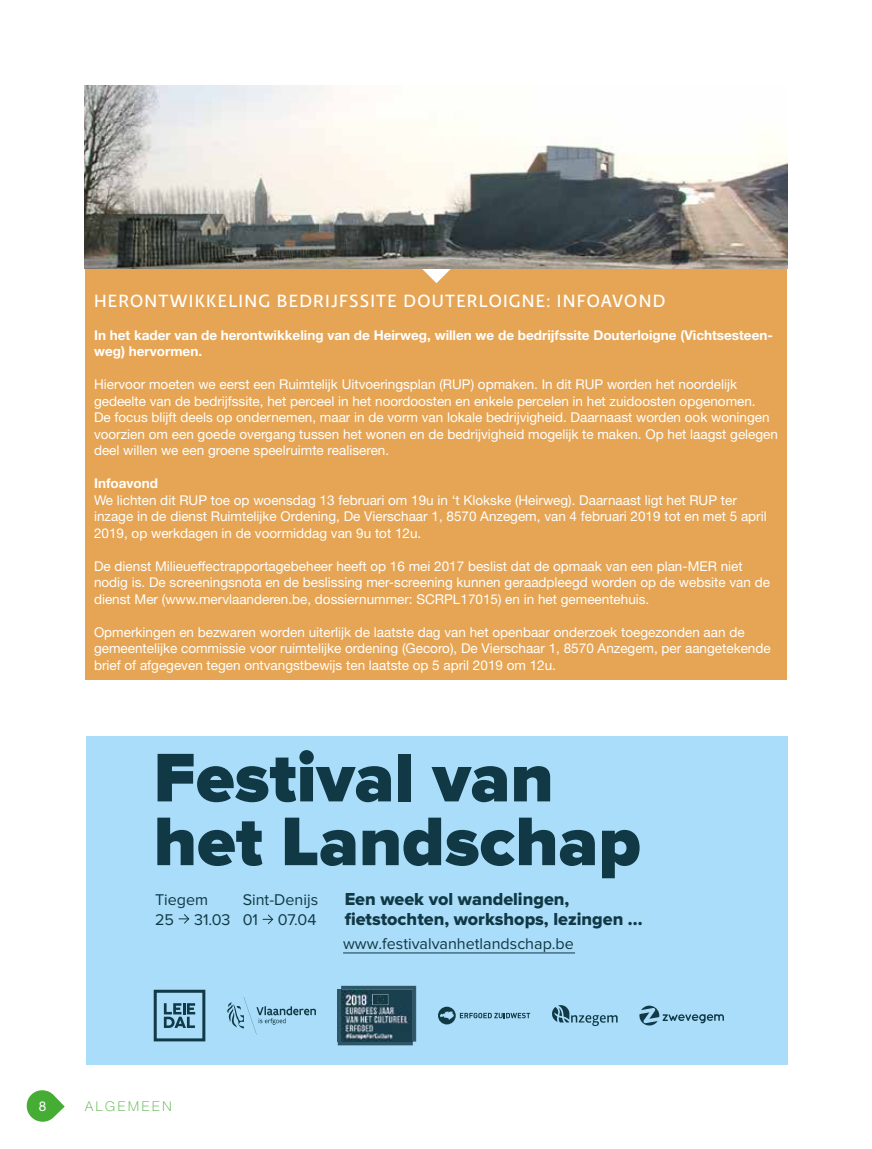
<style>
.page{position:relative;width:872px;height:1149px;background:#fff}
.page>*{position:absolute;margin:0;border:0;box-sizing:border-box;transform-origin:0 0}
.t1{font:900 71.25px/63.8px "Proxima Nova";color:#113845}
.t2{font:18px/19.8px "Proxima Nova Extrabld";color:#113845}
.t3{font:500 18px "Relato Sans OT";letter-spacing:.07em;color:#fff}
.t4{font:16.05px/19px "Proxima Nova";color:#113845}
.t5{font:13.5px/16.5px "Helvetica Neue LT Std";color:#fff}
.t6{font:700 13.5px/16.5px "Helvetica Neue LT Std";color:#fff}
.t7{font:100 13.5px "Helvetica Neue LT Std";letter-spacing:.2em;color:#45ac34}
</style>
<div class="page">
<svg style="left:27px;top:1090px;width:38px;height:31px"></svg>
<div style="left:86px;top:268px;width:701px;height:411px;background:#e6a554"></div>
<svg style="left:421px;top:268px;width:30px;height:15px"></svg>
<div style="left:86px;top:736px;width:702px;height:328px;background:#aaddf9"></div>
<img style="left:85px;top:85px;width:702px;height:183px">
<h2 class="t3" style="left:94px;top:289px;width:573px">HERONTWIKKELING BEDRIJFSSITE DOUTERLOIGNE: INFOAVOND</h2>
<p class="t6" style="left:94px;top:326px;width:680px">In het kader van de herontwikkeling van de Heirweg, willen we de bedrijfssite Douterloigne (Vichtsesteen&shy;weg) hervormen.</p>
<p class="t5" style="left:94px;top:376px;width:685px">Hiervoor moeten we eerst een Ruimtelijk Uitvoeringsplan (RUP) opmaken. In dit RUP worden het noordelijk gedeelte van de bedrijfssite, het perceel in het noordoosten en enkele percelen in het zuidoosten opgenomen.<br>De focus blijft deels op ondernemen, maar in de vorm van lokale bedrijvigheid. Daarnaast worden ook woningen voorzien om een goede overgang tussen het wonen en de bedrijvigheid mogelijk te maken. Op het laagst gelegen deel willen we een groene speelruimte realiseren.</p>
<p class="t6" style="left:94px;top:474px;width:66px">Infoavond</p>
<p class="t5" style="left:94px;top:491px;width:674px">We lichten dit RUP toe op woensdag 13 februari om 19u in ‘t Klokske (Heirweg). Daarnaast ligt het RUP ter inzage in de dienst Ruimtelijke Ordening, De Vierschaar 1, 8570 Anzegem, van 4 februari 2019 tot en met 5 april<br>2019, op werkdagen in de voormiddag van 9u tot 12u.</p>
<p class="t5" style="left:94px;top:557px;width:677px">De dienst Milieueffectrapportagebeheer heeft op 16 mei 2017 beslist dat de opmaak van een plan-MER niet nodig is. De screeningsnota en de beslissing mer-screening kunnen geraadpleegd worden op de website van de dienst Mer (www.mervlaanderen.be, dossiernummer: SCRPL17015) en in het gemeentehuis.</p>
<p class="t5" style="left:94px;top:623px;width:678px">Opmerkingen en bezwaren worden uiterlijk de laatste dag van het openbaar onderzoek toegezonden aan de gemeentelijke commissie voor ruimtelijke ordening (Gecoro), De Vierschaar 1, 8570 Anzegem, per aangetekende brief of afgegeven tegen ontvangstbewijs ten laatste op 5 april 2019 om 12u.</p>
<h1 class="t1" style="left:154px;top:747px;width:488px">Festival van het Landschap</h1>
<p class="t4" style="left:155px;top:890px;width:77px">Tiegem<br>25 31.03</p>
<p class="t4" style="left:243px;top:890px;width:77px">Sint-Denijs<br>01 07.04</p>
<h2 class="t2" style="left:345px;top:889px;width:299px">Een week vol wandelingen, fietstochten, workshops, lezingen ...</h2>
<p class="t4" style="left:343px;top:934px;width:232px">www.festivalvanhetlandschap.be</p>
<p class="t5" style="left:39px;top:1097px;width:9px">8</p>
<p class="t7" style="left:85px;top:1098px;width:88px">ALGEMEEN</p>
</div>
